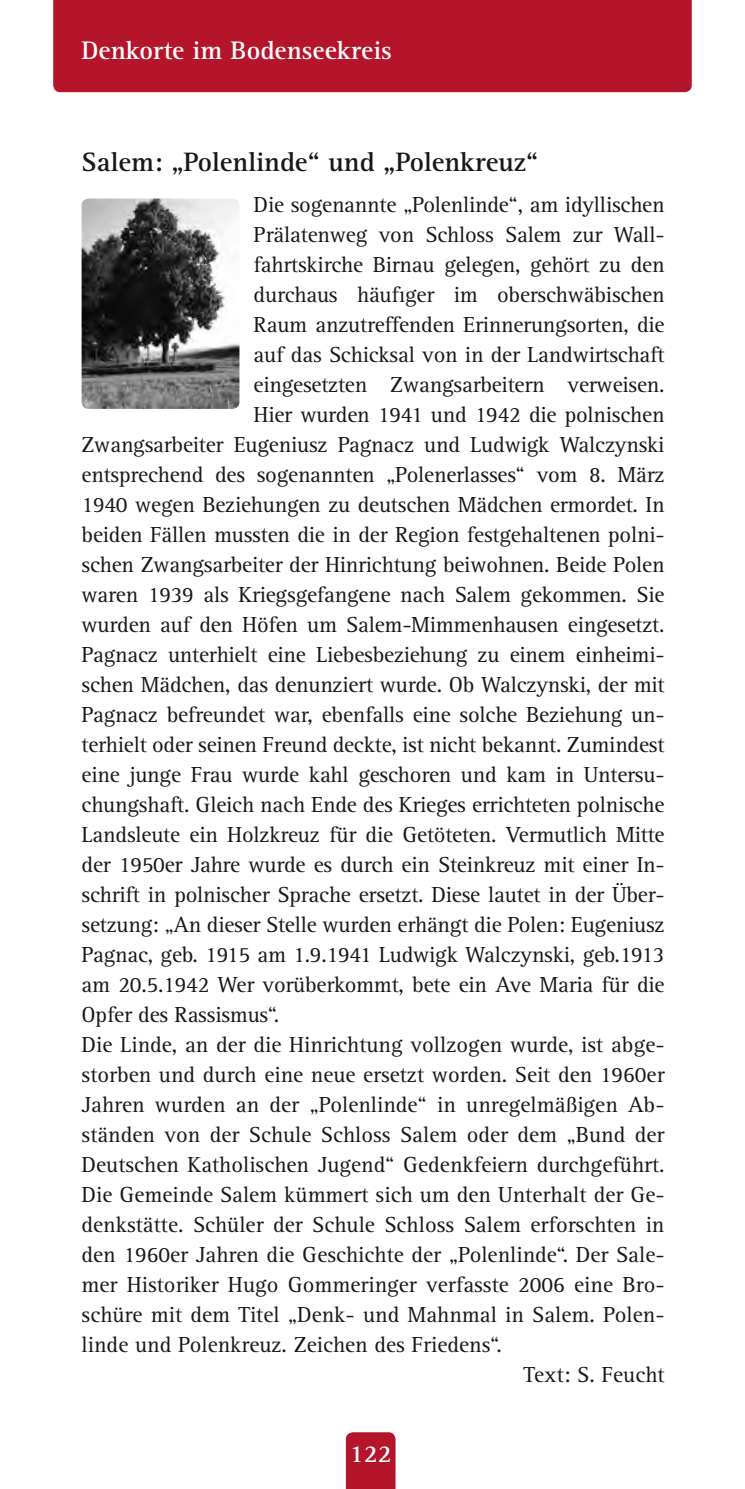
<style>
.page{position:relative;width:745px;height:1489px;background:#fff}
.page>*{position:absolute;margin:0;border:0;box-sizing:border-box;transform-origin:0 0}
.t1{font:700 27.5px "Rotis Serif";color:#1a171c}
.t2{font:700 26.25px "Rotis Serif";color:#fff}
.t3{font:700 25px "Rotis Serif";color:#fff}
.t4{font:22.5px "Rotis Serif";letter-spacing:-.01em;color:#1a171c}
</style>
<div class="page">
<div style="left:53px;top:0;width:638px;height:92px;background:#b5152b"></div>
<div style="left:345px;top:1432px;width:50px;height:56px;background:#b5152b"></div>
<img style="left:81px;top:198px;width:158px;height:211px">
<p class="t2" style="left:81px;top:35px;width:311px">Denkorte im Bodenseekreis</p>
<p class="t1" style="left:81px;top:145px;width:458px">Salem: „Polenlinde“ und „Polenkreuz“</p>
<p class="t4" style="left:253px;top:191px;width:412px">Die sogenannte „Polenlinde“, am idyllischen</p>
<p class="t4" style="left:253px;top:221px;width:412px">Prälatenweg von Schloss Salem zur Wall-</p>
<p class="t4" style="left:253px;top:251px;width:412px">fahrtskirche Birnau gelegen, gehört zu den</p>
<p class="t4" style="left:253px;top:281px;width:412px">durchaus häufiger im oberschwäbischen</p>
<p class="t4" style="left:253px;top:311px;width:412px">Raum anzutreffenden Erinnerungsorten, die</p>
<p class="t4" style="left:253px;top:341px;width:412px">auf das Schicksal von in der Landwirtschaft</p>
<p class="t4" style="left:253px;top:371px;width:409px">eingesetzten Zwangsarbeitern verweisen.</p>
<p class="t4" style="left:253px;top:401px;width:412px">Hier wurden 1941 und 1942 die polnischen</p>
<p class="t4" style="left:81px;top:431px;width:584px">Zwangsarbeiter Eugeniusz Pagnacz und Ludwigk Walczynski</p>
<p class="t4" style="left:81px;top:461px;width:584px">entsprechend des sogenannten „Polenerlasses“ vom 8. März</p>
<p class="t4" style="left:81px;top:491px;width:584px">1940 wegen Beziehungen zu deutschen Mädchen ermordet. In</p>
<p class="t4" style="left:81px;top:521px;width:584px">beiden Fällen mussten die in der Region festgehaltenen polni-</p>
<p class="t4" style="left:81px;top:551px;width:584px">schen Zwangsarbeiter der Hinrichtung beiwohnen. Beide Polen</p>
<p class="t4" style="left:81px;top:581px;width:584px">waren 1939 als Kriegsgefangene nach Salem gekommen. Sie</p>
<p class="t4" style="left:81px;top:611px;width:581px">wurden auf den Höfen um Salem-Mimmenhausen eingesetzt.</p>
<p class="t4" style="left:81px;top:641px;width:584px">Pagnacz unterhielt eine Liebesbeziehung zu einem einheimi-</p>
<p class="t4" style="left:81px;top:671px;width:584px">schen Mädchen, das denunziert wurde. Ob Walczynski, der mit</p>
<p class="t4" style="left:81px;top:701px;width:584px">Pagnacz befreundet war, ebenfalls eine solche Beziehung un-</p>
<p class="t4" style="left:81px;top:731px;width:584px">terhielt oder seinen Freund deckte, ist nicht bekannt. Zumindest</p>
<p class="t4" style="left:81px;top:761px;width:584px">eine junge Frau wurde kahl geschoren und kam in Untersu-</p>
<p class="t4" style="left:81px;top:791px;width:584px">chungshaft. Gleich nach Ende des Krieges errichteten polnische</p>
<p class="t4" style="left:81px;top:821px;width:584px">Landsleute ein Holzkreuz für die Getöteten. Vermutlich Mitte</p>
<p class="t4" style="left:81px;top:851px;width:584px">der 1950er Jahre wurde es durch ein Steinkreuz mit einer In-</p>
<p class="t4" style="left:81px;top:881px;width:584px">schrift in polnischer Sprache ersetzt. Diese lautet in der Über-</p>
<p class="t4" style="left:81px;top:911px;width:584px">setzung: „An dieser Stelle wurden erhängt die Polen: Eugeniusz</p>
<p class="t4" style="left:81px;top:941px;width:584px">Pagnac, geb. 1915 am 1.9.1941 Ludwigk Walczynski, geb.1913</p>
<p class="t4" style="left:81px;top:971px;width:584px">am 20.5.1942 Wer vorüberkommt, bete ein Ave Maria für die</p>
<p class="t4" style="left:81px;top:1001px;width:197px">Opfer des Rassismus“.</p>
<p class="t4" style="left:81px;top:1031px;width:584px">Die Linde, an der die Hinrichtung vollzogen wurde, ist abge-</p>
<p class="t4" style="left:81px;top:1061px;width:584px">storben und durch eine neue ersetzt worden. Seit den 1960er</p>
<p class="t4" style="left:81px;top:1091px;width:584px">Jahren wurden an der „Polenlinde“ in unregelmäßigen Ab-</p>
<p class="t4" style="left:81px;top:1121px;width:584px">ständen von der Schule Schloss Salem oder dem „Bund der</p>
<p class="t4" style="left:81px;top:1151px;width:581px">Deutschen Katholischen Jugend“ Gedenkfeiern durchgeführt.</p>
<p class="t4" style="left:81px;top:1181px;width:584px">Die Gemeinde Salem kümmert sich um den Unterhalt der Ge-</p>
<p class="t4" style="left:81px;top:1211px;width:584px">denkstätte. Schüler der Schule Schloss Salem erforschten in</p>
<p class="t4" style="left:81px;top:1241px;width:584px">den 1960er Jahren die Geschichte der „Polenlinde“. Der Sale-</p>
<p class="t4" style="left:81px;top:1271px;width:584px">mer Historiker Hugo Gommeringer verfasste 2006 eine Bro-</p>
<p class="t4" style="left:81px;top:1301px;width:584px">schüre mit dem Titel „Denk- und Mahnmal in Salem. Polen-</p>
<p class="t4" style="left:81px;top:1331px;width:419px">linde und Polenkreuz. Zeichen des Friedens“.</p>
<p class="t4" style="left:523px;top:1361px;width:143px">Text: S. Feucht</p>
<p class="t3" style="left:349px;top:1438px;width:43px">122</p>
</div>
